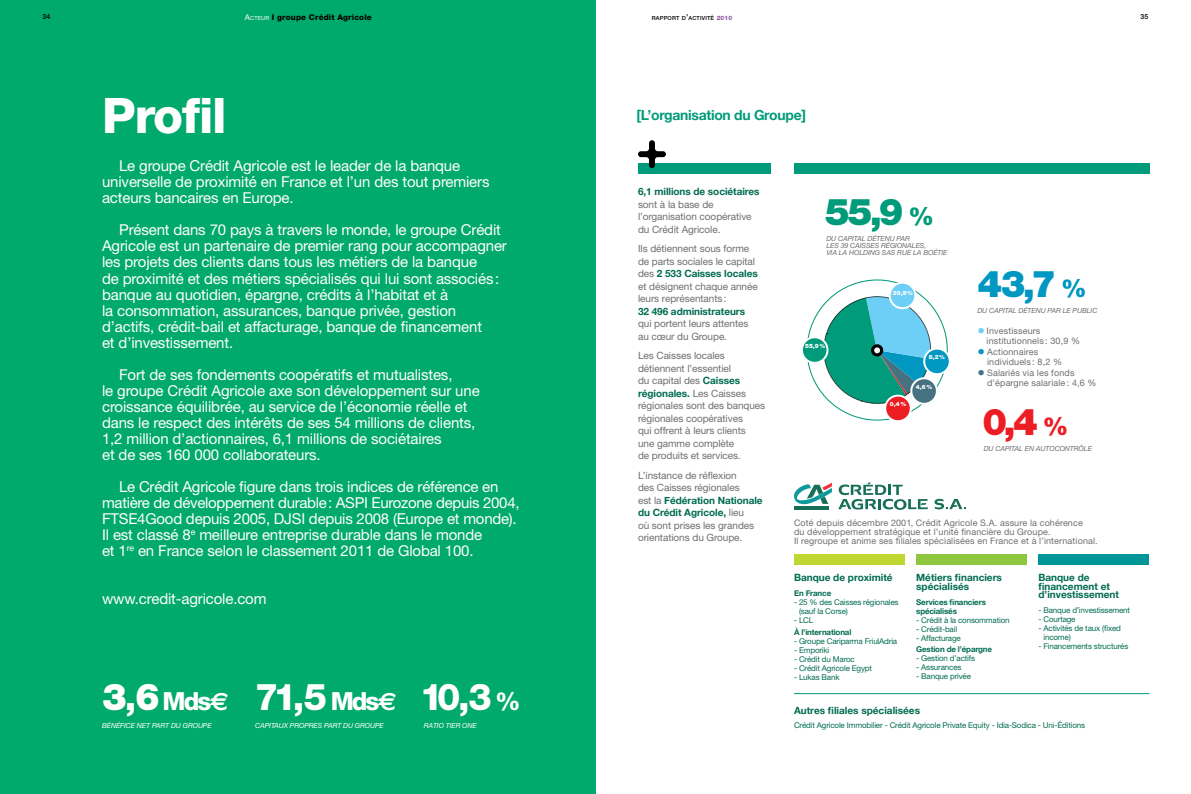
<style>
.page{position:relative;width:1191px;height:794px;background:#fff}
.page>*{position:absolute;margin:0;border:0;box-sizing:border-box;transform-origin:0 0}
.t1{font:800 49px "Helvetica Neue";color:#fff}
.t2{font:800 37px "Helvetica Neue";color:#fff}
.t3{font:900 37px "Helvetica Neue";color:#009b7a}
.t4{font:900 37px "Helvetica Neue";color:#0097c1}
.t5{font:900 37px "Helvetica Neue";color:#ed1d24}
.t6{font:800 25px "Helvetica Neue";color:#fff}
.t7{font:15px/16px "Helvetica Neue";letter-spacing:-.01em;color:#fff}
.t8{font:700 13.9px "Helvetica Neue";letter-spacing:-.02em;color:#009b7a}
.t9{font:10px/12.5px "Helvetica Neue";letter-spacing:-.005em;color:#6d6e71}
.t10{font:700 10px/8.5px "Helvetica Neue";color:#006c50}
.t11{font:9px/10.5px "Helvetica Neue";letter-spacing:.015em;color:#6d6e71}
.t12{font:8px/9px "Helvetica Neue";letter-spacing:-.02em;color:#006c50}
.t13{font:700 8px/9px "Helvetica Neue";letter-spacing:-.02em;color:#006c50}
.t14{font:800 8px "Helvetica Neue";letter-spacing:.02em;color:#000}
.t15{font:italic 7px/7px "Helvetica Neue";letter-spacing:-.01em;color:#6d6e71}
.t16{font:italic 7px "Helvetica Neue";letter-spacing:-.01em;color:#fff}
.t17{font:500 7px "Helvetica Neue";color:#000}
.t18{font:900 5.8px "Helvetica Neue";color:#fff}
.t19{font:500 5.6px "Helvetica Neue";letter-spacing:.03em;color:#000}
.s1{font-weight:400;color:#fff}
.s2{font-weight:400;font-size:5.6px;color:#fff}
.s3{font-style:inherit}
.s4{font-weight:900;font-size:37px}
.s5{font-size:37px}
.s6{font-family:"Euro Sans";font-weight:700}
.s7{font-size:25px}
.s8{font-family:"Euro Sans";font-weight:700;font-size:25px}
.s9{font-size:8px}
.s10{font-weight:800;font-size:6px;color:#8d54a2}
.s11{font-weight:700;color:#006c50}
.s12{font-size:15px;color:#6dcff6}
.s13{font-size:15px;color:#0097c1}
.s14{font-size:15px;color:#467181}
</style>
<div class="page">
<div style="left:0;top:0;width:595px;height:794px;background:#00a96c"></div>
<svg style="left:807px;top:279px;width:141px;height:142px"></svg>
<div style="left:802px;top:337px;width:25px;height:26px;background:#009b7a;border-radius:50%"></div>
<div style="left:801px;top:336px;width:27px;height:28px;border:2px solid #fff;border-radius:50%"></div>
<div style="left:885px;top:396px;width:25px;height:25px;background:#ed1d24;border-radius:50%"></div>
<div style="left:884px;top:395px;width:27px;height:27px;border:2px solid #fff;border-radius:50%"></div>
<div style="left:911px;top:378px;width:26px;height:26px;background:#467181;border-radius:50%"></div>
<div style="left:910px;top:377px;width:27px;height:28px;border:2px solid #fff;border-radius:50%"></div>
<div style="left:924px;top:348px;width:25px;height:26px;background:#0097c1;border-radius:50%"></div>
<div style="left:923px;top:348px;width:27px;height:27px;border:2px solid #fff;border-radius:50%"></div>
<div style="left:889px;top:283px;width:26px;height:25px;background:#6dcff6;border-radius:50%"></div>
<div style="left:888px;top:282px;width:28px;height:27px;border:2px solid #fff;border-radius:50%"></div>
<div style="left:794px;top:554px;width:111px;height:11px;background:#bfd730"></div>
<div style="left:916px;top:554px;width:111px;height:11px;background:#8dc63f"></div>
<div style="left:1038px;top:554px;width:111px;height:11px;background:#009597"></div>
<div style="left:638px;top:163px;width:133px;height:10px;background:#009b7a"></div>
<div style="left:794px;top:163px;width:355px;height:10px;background:#009b7a"></div>
<svg style="left:638px;top:140px;width:28px;height:28px"></svg>
<svg style="left:934px;top:499px;width:31px;height:10px"></svg>
<svg style="left:838px;top:482px;width:90px;height:28px"></svg>
<hr style="left:794px;top:506px;width:35px;height:3px;background:#186f58">
<svg style="left:794px;top:482px;width:38px;height:23px"></svg>
<hr style="left:794px;top:693px;width:355px;height:1px;background:#009b7a">
<p class="t17" style="left:43px;top:12px;width:9px">34</p>
<p class="t14" style="left:245px;top:12px;width:128px"><span class="s1">A</span><span class="s2">CTEUR</span> <span class="s3">I</span> groupe Crédit Agricole</p>
<h1 class="t1" style="left:102px;top:86px;width:126px">Profil</h1>
<p class="t7" style="left:102px;top:158px;width:389px;text-indent:17px">Le groupe Crédit Agricole est le leader de la banque universelle de proximité en France et l’un des tout premiers acteurs bancaires en Europe.</p>
<p class="t7" style="left:102px;top:222px;width:406px;text-indent:17px">Présent dans 70 pays à travers le monde, le groupe Crédit Agricole est un partenaire de premier rang pour accompagner les projets des clients dans tous les métiers de la banque<br>de proximité et des métiers spécialisés qui lui sont associés: banque au quotidien, épargne, crédits à l’habitat et à<br>la consommation, assurances, banque privée, gestion d’actifs, crédit-bail et affacturage, banque de financement<br>et d’investissement.</p>
<p class="t7" style="left:102px;top:366px;width:379px;text-indent:17px">Fort de ses fondements coopératifs et mutualistes,<br>le groupe Crédit Agricole axe son développement sur une croissance équilibrée, au service de l’économie réelle et dans le respect des intérêts de ses 54 millions de clients, 1,2 million d’actionnaires, 6,1 millions de sociétaires<br>et de ses 160 000 collaborateurs.</p>
<p class="t7" style="left:102px;top:478px;width:419px;text-indent:17px">Le Crédit Agricole figure dans trois indices de référence en matière de développement durable: ASPI Eurozone depuis 2004, FTSE4Good depuis 2005, DJSI depuis 2008 (Europe et monde).<br>I l est classé 8<sup>e</sup> meilleure entreprise durable dans le monde<br>et 1<sup>re</sup> en France selon le classement 2011 de Global 100.</p>
<p class="t7" style="left:102px;top:590px;width:166px">www.credit-agricole.com</p>
<h3 class="t6" style="left:102px;top:686px;width:128px"><span class="s4">3</span><span class="s5">,</span><span class="s4">6</span> Mds<span class="s6">E</span></h3>
<p class="t16" style="left:102px;top:721px;width:111px">BÉNÉFICE NET PART DU GROUPE</p>
<h2 class="t2" style="left:255px;top:674px;width:143px">71,5 <span class="s7">Mds</span><span class="s8">E</span></h2>
<p class="t16" style="left:255px;top:721px;width:130px">CAPITAUX PROPRES PART DU GROUPE</p>
<h2 class="t2" style="left:420px;top:674px;width:103px">10,3 <span class="s7">%</span></h2>
<p class="t16" style="left:424px;top:721px;width:5px">RATIO</p>
<p class="t16" style="left:446px;top:721px;width:33px">TIER ONE</p>
<p class="t19" style="left:652px;top:14px;width:82px">RAPPORT D<span class="s9">’</span>ACTIVITÉ <span class="s10">2010</span></p>
<p class="t17" style="left:1140px;top:12px;width:9px">35</p>
<p class="t8" style="left:636px;top:107px;width:171px">[L’organisation du Groupe]</p>
<p class="t10" style="left:638px;top:187px;width:123px">6,1 millions de sociétaires</p>
<p class="t9" style="left:638px;top:198px;width:115px">sont à la base de l’organisation coopérative du Crédit Agricole.</p>
<p class="t9" style="left:638px;top:242px;width:121px">I ls détiennent sous forme de parts sociales le capital des <span class="s11">2 533 Caisses locales </span>et désignent chaque année leurs représentants:</p>
<p class="t10" style="left:638px;top:307px;width:109px">32 496 administrateurs</p>
<p class="t9" style="left:638px;top:317px;width:112px">qui portent leurs attentes au cœur du Groupe.</p>
<p class="t9" style="left:638px;top:349px;width:129px">Les Caisses locales détiennent l’essentiel<br>du capital des <span class="s11">Caisses régionales.</span> Les Caisses régionales sont des banques régionales coopératives<br>qui offrent à leurs clients<br>une gamme complète<br>de produits et services.</p>
<p class="t9" style="left:638px;top:469px;width:126px">L’instance de réflexion<br>des Caisses régionales<br>est la <span class="s11">Fédération Nationale du Crédit Agricole,</span> lieu<br>où sont prises les grandes orientations du Groupe.</p>
<h2 class="t3" style="left:825px;top:189px;width:110px">55,9 <span class="s7">%</span></h2>
<p class="t15" style="left:826px;top:235px;width:101px">DU CAPITAL DÉTENU PAR<br>LES 39 CAISSES RÉGIONALES,<br>VIA LA HOLDING SAS</p>
<p class="t15" style="left:897px;top:249px;width:52px">RUE LA BOÉTIE</p>
<p class="t18" style="left:805px;top:343px;width:22px">55,9%</p>
<p class="t18" style="left:893px;top:289px;width:22px">30,9%</p>
<p class="t18" style="left:929px;top:353px;width:18px">8,2%</p>
<p class="t18" style="left:890px;top:400px;width:18px">0,4%</p>
<p class="t18" style="left:916px;top:383px;width:18px">4,6%</p>
<h2 class="t4" style="left:977px;top:261px;width:111px">43,7 <span class="s7">%</span></h2>
<p class="t15" style="left:977px;top:307px;width:122px">DU CAPITAL DÉTENU PAR LE PUBLIC</p>
<p class="t11" style="left:986px;top:325px;width:95px;text-indent:-9px"><span class="s12">•</span> I nvestisseurs institutionnels : 30,9 %</p>
<p class="t11" style="left:987px;top:346px;width:76px;text-indent:-10px"><span class="s13">•</span> Actionnaires individuels : 8,2 %</p>
<p class="t11" style="left:987px;top:367px;width:111px;text-indent:-10px"><span class="s14">•</span> Salariés via les fonds d’épargne salariale : 4,6 %</p>
<h2 class="t5" style="left:982px;top:400px;width:87px">0,4 <span class="s7">%</span></h2>
<p class="t15" style="left:983px;top:445px;width:110px">DU CAPITAL EN AUTOCONTRÔLE</p>
<p class="t11" style="left:794px;top:518px;width:305px;line-height:9px">Coté depuis décembre 2001, Crédit Agricole S.A. assure la cohérence<br>du développement stratégique et l’unité financière du Groupe.<br>Il regroupe et anime ses filiales spécialisées en France et à l’international.</p>
<p class="t10" style="left:794px;top:573px;width:100px">Banque de proximité</p>
<p class="t13" style="left:794px;top:588px;width:39px">En France</p>
<p class="t12" style="left:799px;top:597px;width:101px;text-indent:-5px">- 25 % des Caisses régionales (sauf la Corse)</p>
<p class="t12" style="left:794px;top:615px;width:20px">- LCL</p>
<p class="t13" style="left:794px;top:627px;width:59px">à l’international</p>
<p class="t12" style="left:794px;top:636px;width:105px">- Groupe Cariparma FriulAdria</p>
<p class="t12" style="left:794px;top:645px;width:37px">- Emporiki</p>
<p class="t12" style="left:794px;top:654px;width:62px">- Crédit du M aroc</p>
<p class="t12" style="left:794px;top:663px;width:79px">- Crédit Agricole Egypt</p>
<p class="t12" style="left:794px;top:672px;width:47px">- Lukas Bank</p>
<p class="t10" style="left:916px;top:573px;width:87px">Métiers financiers spécialisés</p>
<p class="t13" style="left:916px;top:597px;width:71px">Services financiers spécialisés</p>
<p class="t12" style="left:916px;top:615px;width:95px">- Crédit à la consommation</p>
<p class="t12" style="left:916px;top:624px;width:42px">- Crédit-bail</p>
<p class="t12" style="left:916px;top:633px;width:46px">- Affacturage</p>
<p class="t13" style="left:916px;top:645px;width:77px">Gestion de l’épargne</p>
<p class="t12" style="left:916px;top:654px;width:60px">- Gestion d’actifs</p>
<p class="t12" style="left:916px;top:663px;width:47px">- Assurances</p>
<p class="t12" style="left:916px;top:672px;width:56px">- Banque privée</p>
<p class="t10" style="left:1038px;top:573px;width:82px">Banque de financement et d’investissement</p>
<p class="t12" style="left:1038px;top:605px;width:93px">- Banque d’investissement</p>
<p class="t12" style="left:1038px;top:614px;width:39px">- Courtage</p>
<p class="t12" style="left:1043px;top:623px;width:79px;text-indent:-5px">- Activités de taux (fixed income)</p>
<p class="t12" style="left:1038px;top:641px;width:91px">- Financements structurés</p>
<p class="t10" style="left:794px;top:706px;width:128px">Autres filiales spécialisées</p>
<p class="t12" style="left:794px;top:720px;width:292px">Crédit Agricole Immobilier - Crédit Agricole Private Equity - Idia-Sodica - Uni-éditions</p>
</div>
